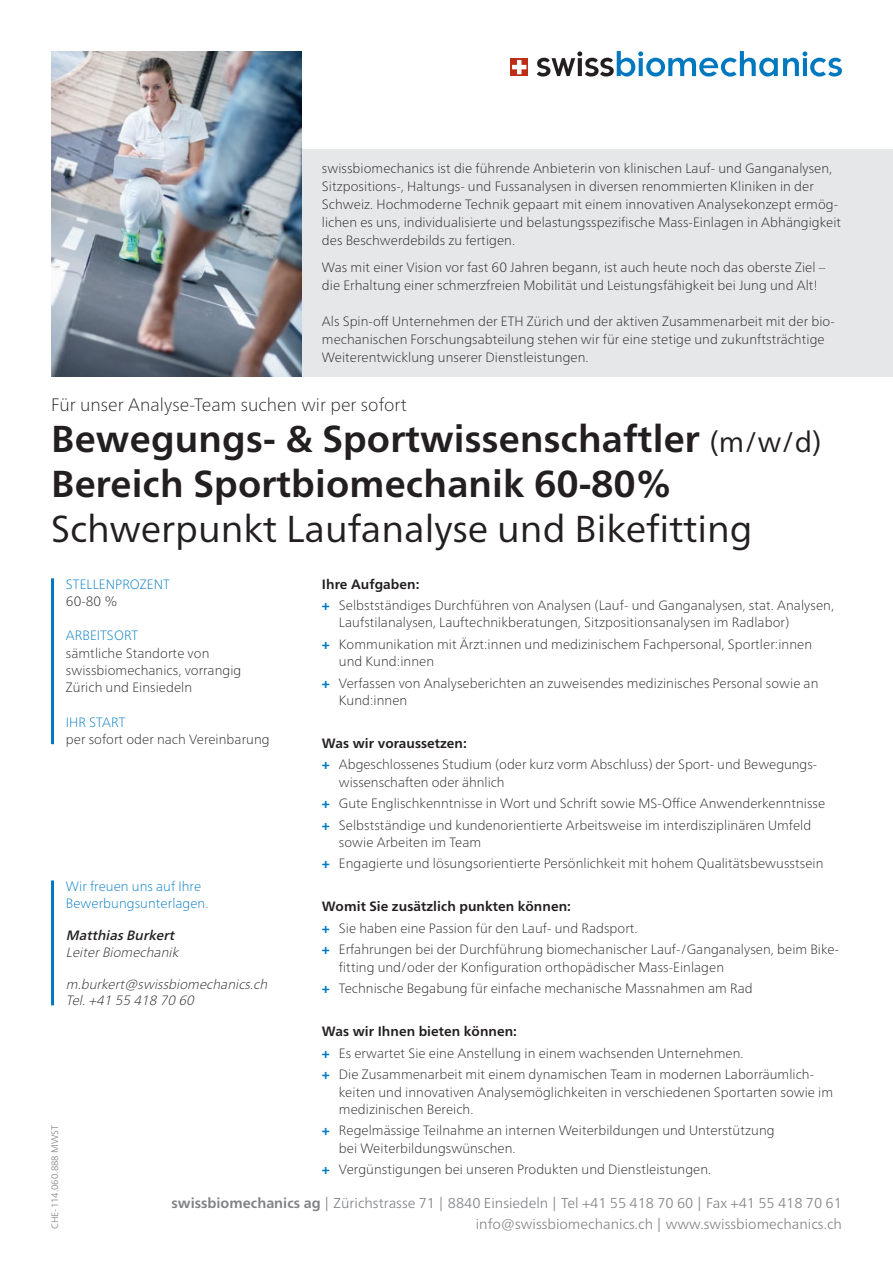
<style>
.page{position:relative;width:893px;height:1263px;background:#fff}
.page>*{position:absolute;margin:0;border:0;box-sizing:border-box;transform-origin:0 0}
.t1{font:700 37.5px/45px "Frutiger Neue LT Pro";letter-spacing:.005em;color:#231f20}
.t2{font:37.5px "Frutiger Neue LT Pro";color:#231f20}
.t3{font:100 18px "Frutiger Neue LT Pro";letter-spacing:.005em;color:#231f20}
.t4{font:300 14.25px "Frutiger Neue LT Pro";color:#808285}
.t5{font:100 13.5px/21.5px "Frutiger Neue LT Pro";letter-spacing:.005em;color:#231f20}
.t6{font:100 13.5px/17.2px "Frutiger Neue LT Pro";letter-spacing:.005em;color:#0079c2}
.t7{font:italic 100 13.5px/16.2px "Frutiger Neue LT Pro";color:#231f20}
.t8{font:italic 500 13.5px "Frutiger Neue LT Pro";color:#231f20}
.t9{font:300 9.3px "Frutiger Neue LT Pro";letter-spacing:.005em;color:#808285}
.s1{font-weight:400;font-size:28.5px}
.s2{font-weight:700}
.s3{font-weight:700;color:#0079c2}
</style>
<div class="page">
<div style="left:211px;top:149px;width:682px;height:227px;background:#e6e7e9"></div>
<hr style="left:51px;top:578px;width:3px;height:166px;background:#0079c2">
<hr style="left:51px;top:880px;width:3px;height:125px;background:#0079c2">
<svg style="left:537px;top:51px;width:305px;height:26px"></svg>
<svg style="left:510px;top:58px;width:18px;height:18px"></svg>
<svg style="left:512px;top:60px;width:14px;height:14px"></svg>
<img style="left:51px;top:51px;width:251px;height:325px">
<p class="t5" style="left:322px;top:160px;width:521px;line-height:18px">swissbiomechanics ist die führende Anbieterin von klinischen Lauf- und Ganganalysen, Sitzpositions-, Haltungs- und Fussanalysen in diversen renommierten Kliniken in der Schweiz. Hochmoderne Technik gepaart mit einem innovativen Analysekonzept ermög&shy;lichen es uns, individualisierte und belastungsspezifische Mass-Einlagen in Abhängigkeit des Beschwerdebilds zu fertigen.</p>
<p class="t5" style="left:322px;top:258px;width:505px;line-height:18px">Was mit einer Vision vor fast 60 Jahren begann, ist auch heute noch das oberste Ziel – die Erhaltung einer schmerzfreien Mobilität und Leistungsfähigkeit bei Jung und Alt!</p>
<p class="t5" style="left:322px;top:312px;width:514px;line-height:18px">Als Spin-off Unternehmen der ETH Zürich und der aktiven Zusammenarbeit mit der bio&shy;mechanischen Forschungsabteilung stehen wir für eine stetige und zukunftsträchtige<br>Weiterentwicklung unserer Dienstleistungen.</p>
<h2 class="t3" style="left:51px;top:394px;width:357px">Für unser Analyse-Team suchen wir per sofort</h2>
<h1 class="t1" style="left:51px;top:416px;width:772px">Bewegungs- &amp; Sportwissenschaftler <span class="s1">(m/w/d)<br></span>Bereich Sportbiomechanik 60-80%</h1>
<h1 class="t2" style="left:51px;top:506px;width:703px">Schwerpunkt Laufanalyse und Bikefitting</h1>
<p class="t5" style="left:322px;top:573px;width:514px"><span class="s2">Ihre Aufgaben:<br></span><span class="s3">+</span> Selbstständiges Durchführen von Analysen (Lauf- und Ganganalysen, stat. Analysen,</p>
<p class="t5" style="left:322px;top:612px;width:492px;text-align:center">Laufstilanalysen, Lauftechnikberatungen, Sitzpositionsanalysen im Radlabor)<br><span class="s3">+</span> Kommunikation mit Ärzt:innen und medizinischem Fachpersonal, Sportler:innen</p>
<p class="t5" style="left:322px;top:650px;width:498px;text-indent:17px">und Kund:innen<br><span class="s3">+</span> Verfassen von Analyseberichten an zuweisendes medizinisches Personal sowie an</p>
<p class="t5" style="left:339px;top:689px;width:70px">Kund:innen</p>
<p class="t5" style="left:322px;top:732px;width:496px"><span class="s2">Was wir voraussetzen:<br></span><span class="s3">+</span> Abgeschlossenes Studium (oder kurz vorm Abschluss) der Sport- und Bewegungs-</p>
<p class="t5" style="left:322px;top:771px;width:505px;text-indent:17px">wissenschaften oder ähnlich<br><span class="s3">+</span> Gute Englischkenntnisse in Wort und Schrift sowie MS-Office Anwenderkenntnisse <span class="s3">+</span> Selbstständige und kundenorientierte Arbeitsweise im interdisziplinären Umfeld</p>
<p class="t5" style="left:322px;top:831px;width:503px;text-indent:17px">sowie Arbeiten im Team<br><span class="s3">+</span> Engagierte und lösungsorientierte Persönlichkeit mit hohem Qualitätsbewusstsein</p>
<p class="t5" style="left:322px;top:896px;width:519px"><span class="s2">Womit Sie zusätzlich punkten können:<br></span><span class="s3">+</span> Sie haben eine Passion für den Lauf- und Radsport.<br><span class="s3">+</span> Erfahrungen bei der Durchführung biomechanischer Lauf-/Ganganalysen, beim Bike-</p>
<p class="t5" style="left:322px;top:956px;width:432px;text-indent:17px">fitting und/oder der Konfiguration orthopädischer Mass-Einlagen<br><span class="s3">+</span> Technische Begabung für einfache mechanische Massnahmen am Rad</p>
<p class="t5" style="left:322px;top:1021px;width:493px"><span class="s2">Was wir Ihnen bieten können:<br></span><span class="s3">+</span> Es erwartet Sie eine Anstellung in einem wachsenden Unternehmen.<br><span class="s3">+</span> Die Zusammenarbeit mit einem dynamischen Team in modernen Laborräumlich-</p>
<p class="t5" style="left:339px;top:1083px;width:496px;line-height:17.2px">keiten und innovativen Analysemöglichkeiten in verschiedenen Sportarten sowie im medizinischen Bereich.</p>
<p class="t5" style="left:339px;top:1122px;width:437px;line-height:17.2px;text-indent:-17px"><span class="s3">+</span> Regelmässige Teilnahme an internen Weiterbildungen und Unterstützung bei Weiterbildungswünschen.</p>
<p class="t5" style="left:322px;top:1158px;width:391px"><span class="s3">+</span> Vergünstigungen bei unseren Produkten und Dienstleistungen.</p>
<p class="t6" style="left:66px;top:575px;width:105px">STELLENPROZENT</p>
<p class="t5" style="left:66px;top:590px;width:53px">60-80 %</p>
<p class="t6" style="left:66px;top:627px;width:74px">ARBEITSORT</p>
<p class="t5" style="left:66px;top:644px;width:177px;line-height:17.2px">sämtliche Standorte von swissbiomechanics, vorrangig<br>Zürich und Einsiedeln</p>
<p class="t6" style="left:66px;top:713px;width:61px">IHR START</p>
<p class="t5" style="left:66px;top:728px;width:205px">per sofort oder nach Vereinbarung</p>
<p class="t6" style="left:66px;top:877px;width:144px">Wir freuen uns auf Ihre<br>Bewerbungsunterlagen.</p>
<p class="t8" style="left:66px;top:927px;width:113px">MatthiasBurkert</p>
<p class="t7" style="left:66px;top:944px;width:117px">LeiterBiomechanik</p>
<p class="t7" style="left:66px;top:976px;width:206px">m.burkert@swissbiomechanics.ch<br>Tel.+41 55 418 70 60</p>
<p class="t9" style="left:49px;top:1229px;width:105px;rotate:-90deg">CHE-114.060.888 MWST</p>
<p class="t4" style="left:172px;top:1194px;width:672px"><span class="s2">swissbiomechanics ag</span> | Zürichstrasse 71 | 8840 Einsiedeln | Tel +41 55 418 70 60 | Fax +41 55 418 70 61</p>
<p class="t4" style="left:476px;top:1215px;width:368px">info@swissbiomechanics.ch | www.swissbiomechanics.ch</p>
</div>
